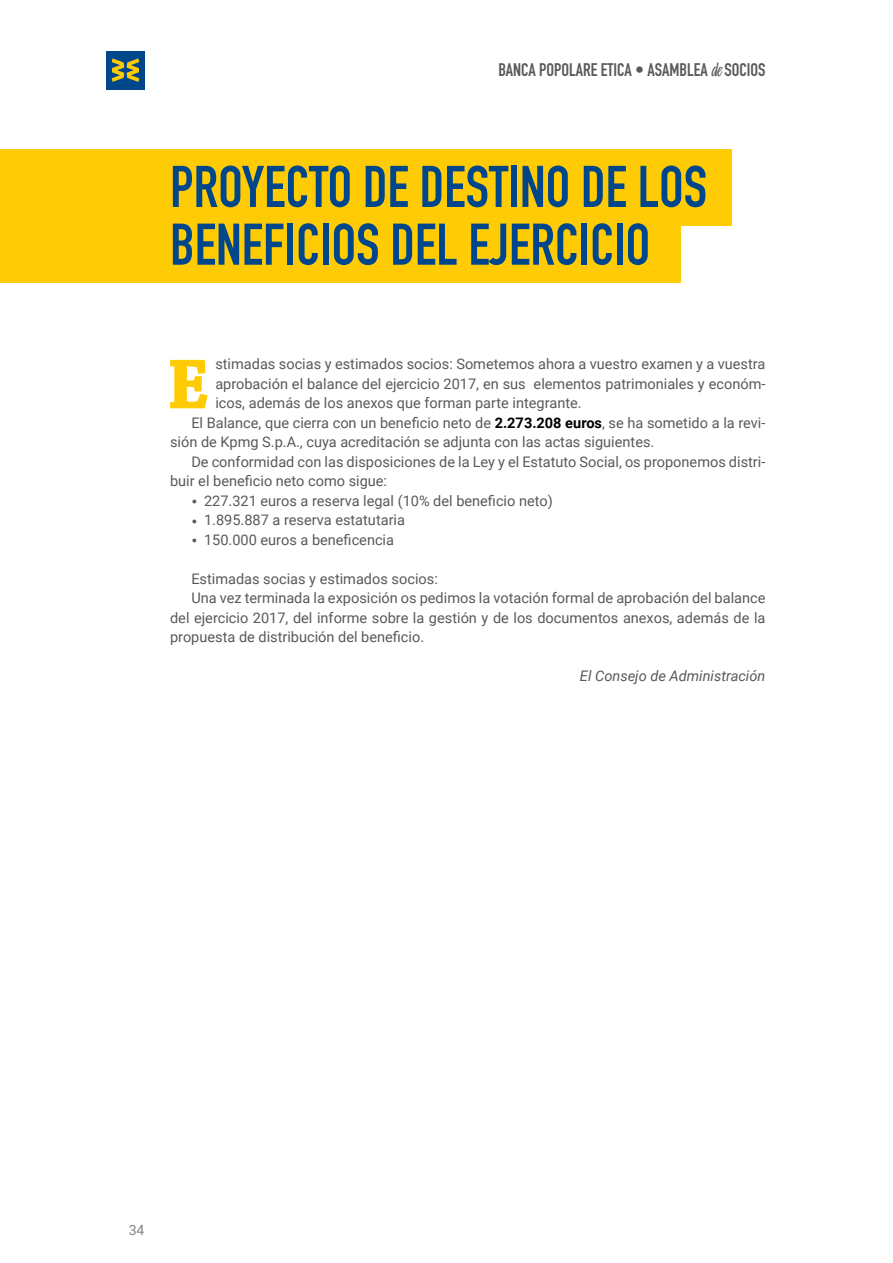
<style>
.page{position:relative;width:893px;height:1263px;background:#fff}
.page>*{position:absolute;margin:0;border:0;box-sizing:border-box;transform-origin:0 0}
.t1{font:700 74.55px "Chaparral Pro";color:#ffcb05}
.t2{font:57.75px/57.8px "DIN Engschrift Std";color:#00468b}
.t3{font:18px "DIN Engschrift Std";color:#58595b}
.t4{font:14.55px "Roboto";color:#58595b}
.t5{font:italic 14.55px "Roboto";color:#58595b}
.t6{font:14.1px "Roboto";color:#808285}
.s1{font-family:"Linotype Gneisenauette";font-weight:300}
.s2{font-weight:700;color:#000}
.s3{font-size:18px}
</style>
<div class="page">
<div style="left:106px;top:51px;width:39px;height:38px;background:#00468b"></div>
<svg style="left:112px;top:58px;width:27px;height:24px"></svg>
<div style="left:0;top:207px;width:680px;height:76px;background:#ffcb05"></div>
<div style="left:0;top:149px;width:731px;height:76px;background:#ffcb05"></div>
<p class="t3" style="left:498px;top:59px;width:269px">BANCA POPOLARE ETICA • ASAMBLEA <span class="s1">de</span> SOCIOS</p>
<h2 class="t2" style="left:170px;top:158px;width:538px">PROYECTO DE DESTINO DE LOS<br>BENEFICIOS DEL EJERCICIO</h2>
<h1 class="t1" style="left:166px;top:341px;width:45px">E</h1>
<p class="t4" style="left:215px;top:354px;width:552px">stimadas socias y estimados socios: Sometemos ahora a vuestro examen y a vuestra</p>
<p class="t4" style="left:215px;top:373px;width:552px">aprobación el balance del ejercicio 2017, en sus elementos patrimoniales y económ-</p>
<p class="t4" style="left:215px;top:393px;width:368px">icos, además de los anexos que forman parte integrante.</p>
<p class="t4" style="left:191px;top:412px;width:576px">El Balance, que cierra con un beneficio neto de <span class="s2">2.273.208 euros</span>, se ha sometido a la revi-</p>
<p class="t4" style="left:170px;top:432px;width:486px">sión de Kpmg S.p.A., cuya acreditación se adjunta con las actas siguientes.</p>
<p class="t4" style="left:191px;top:451px;width:576px">De conformidad con las disposiciones de la Ley y el Estatuto Social, os proponemos distri-</p>
<p class="t4" style="left:170px;top:471px;width:219px">buir el beneficio neto como sigue:</p>
<p class="t4" style="left:191px;top:490px;width:363px"><span class="s3">•</span> 227.321 euros a reserva legal (10% del beneficio neto)</p>
<p class="t4" style="left:191px;top:510px;width:215px"><span class="s3">•</span> 1.895.887 a reserva estatutaria</p>
<p class="t4" style="left:191px;top:529px;width:204px"><span class="s3">•</span> 150.000 euros a beneficencia</p>
<p class="t4" style="left:191px;top:568px;width:248px">Estimadas socias y estimados socios:</p>
<p class="t4" style="left:191px;top:588px;width:576px">Una vez terminada la exposición os pedimos la votación formal de aprobación del balance</p>
<p class="t4" style="left:170px;top:607px;width:597px">del ejercicio 2017, del informe sobre la gestión y de los documentos anexos, además de la</p>
<p class="t4" style="left:170px;top:627px;width:256px">propuesta de distribución del beneficio.</p>
<p class="t5" style="left:580px;top:666px;width:187px">El Consejo de Administración</p>
<p class="t6" style="left:129px;top:1220px;width:17px">34</p>
</div>
